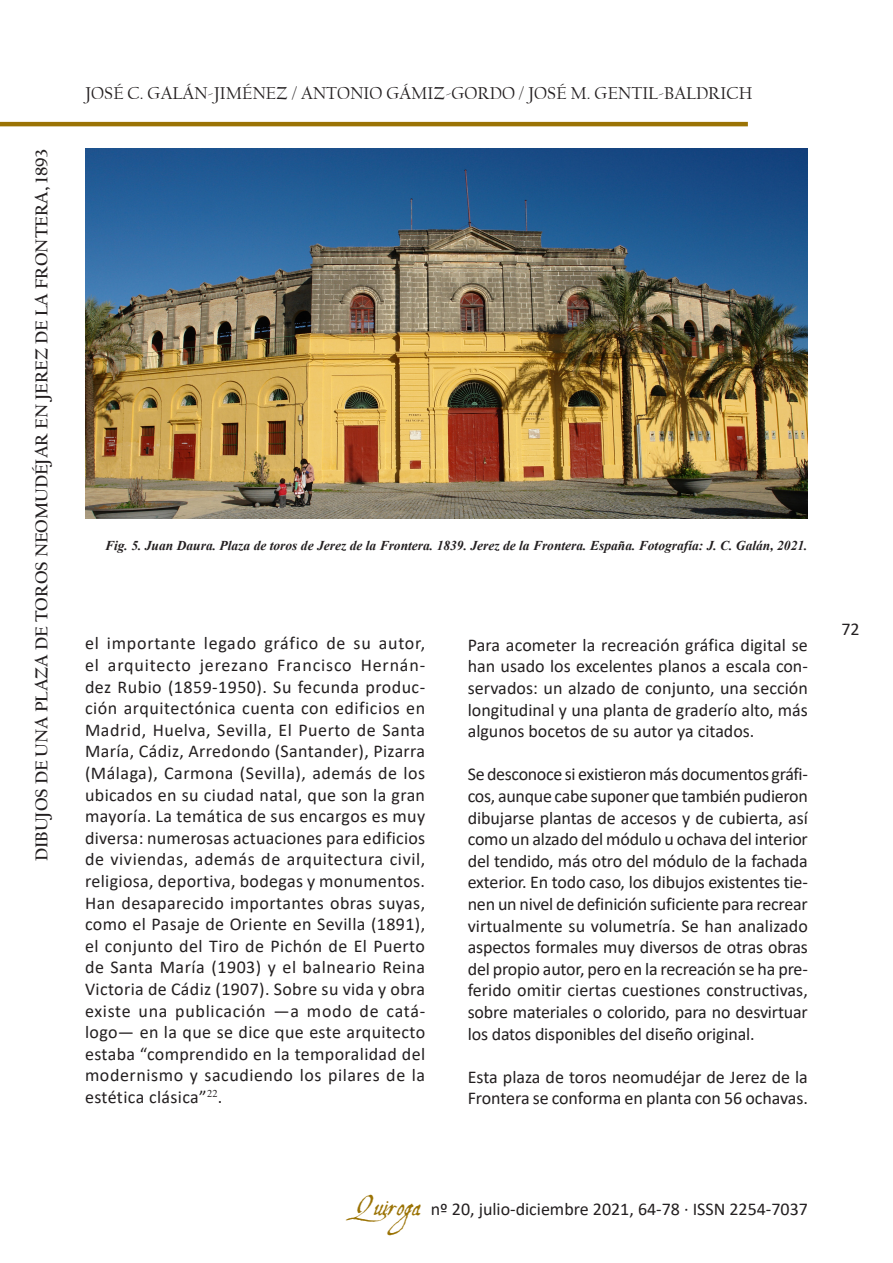
<style>
.page{position:relative;width:893px;height:1263px;background:#fff}
.page>*{position:absolute;margin:0;border:0;box-sizing:border-box;transform-origin:0 0}
.cuerpo_de_texto{font:18px/21.6px "Calibri";color:#231f20;text-align:justify}
.t1{font:18px "Californian FB";color:#231f20}
.t2{font:700 18px "Californian FB";color:#231f20}
.pie_de_foto{font:italic 700 13.5px "Times New Roman";color:#231f20}
.s1{font-family:"Aquiline";font-size:27px;color:#9b7305}
</style>
<div class="page">
<hr style="left:0;top:122px;width:748px;height:4px;background:#9b7305">
<img style="left:85px;top:149px;width:723px;height:369px">
<p class="t2" style="left:31px;top:861px;width:714px;rotate:-90deg">Dibujos De Una Plaza De Toros Neomudéjar En Jerez De La Frontera, 1893</p>
<p class="t1" style="left:85px;top:83px;width:523px">JOSÉ C. GALÁN-JIMÉNEZ / ANTONIO GÁMIZ-GORDO / JOSÉ M. GEN</p>
<p class="t1" style="left:631px;top:83px;width:123px">TIL-BALDRICH</p>
<p class="pie_de_foto" style="left:105px;top:536px;width:704px">Fig. 5. Juan Daura. Plaza de toros de Jerez de la Frontera. 1839. Jerez de la Frontera. España. Fotografía: J. C. Galán, 2021.</p>
<p class="cuerpo_de_texto" style="left:85px;top:632px;width:342px">el importante legado gráfico de su autor, el arquitecto jerezano Francisco Hernán&shy;dez Rubio (1859-1950). Su fecunda produc&shy;ción arquitectónica cuenta con edificios en Madrid, Huelva, Sevilla, El Puerto de Santa María, Cádiz, Arredondo (Santander), Pizarra (Málaga), Carmona (Sevilla), además de los ubicados en su ciudad natal, que son la gran mayoría. La temática de sus encargos es muy diversa: numerosas actuaciones para edificios de viviendas, además de arquitectura civil, religiosa, deportiva, bodegas y monumentos.<br>Han desaparecido importantes obras suyas, como el Pasaje de Oriente en Sevilla (1891), el conjunto del Tiro de Pichón de El Puerto de Santa María (1903) y el balneario Reina Victoria de Cádiz (1907). Sobre su vida y obra existe una publicación —a modo de catá&shy;logo— en la que se dice que este arquitecto estaba “comprendido en la temporalidad del modernismo y sacudiendo los pilares de la estética clásica”<sup>22</sup>.</p>
<p class="cuerpo_de_texto" style="left:468px;top:633px;width:342px">Para acometer la recreación gráfica digital se han usado los excelentes planos a escala con&shy;servados: un alzado de conjunto, una sección longitudinal y una planta de graderío alto, más algunos bocetos de su autor ya citados.</p>
<p class="cuerpo_de_texto" style="left:468px;top:763px;width:342px">Se desconoce si existieron más documentos gráfi&shy;cos, aunque cabe suponer que también pudieron dibujarse plantas de accesos y de cubierta, así como un alzado del módulo u ochava del interior del tendido, más otro del módulo de la fachada exterior. En todo caso, los dibujos existentes tie&shy;nen un nivel de definición suficiente para recrear virtualmente su volumetría. Se han analizado aspectos formales muy diversos de otras obras del propio autor, pero en la recreación se ha pre&shy;ferido omitir ciertas cuestiones constructivas, sobre materiales o colorido, para no desvirtuar los datos disponibles del diseño original.</p>
<p class="cuerpo_de_texto" style="left:468px;top:1065px;width:342px">Esta plaza de toros neomudéjar de Jerez de la<br>Frontera se conforma en planta con 56 ochavas.</p>
<p class="cuerpo_de_texto" style="left:841px;top:617px;width:20px">72</p>
<p class="cuerpo_de_texto" style="left:354px;top:1198px;width:455px"><span class="s1">Quiroga</span> nº 20, julio-diciembre 2021, 64-78 · ISSN 2254-7037</p>
</div>
